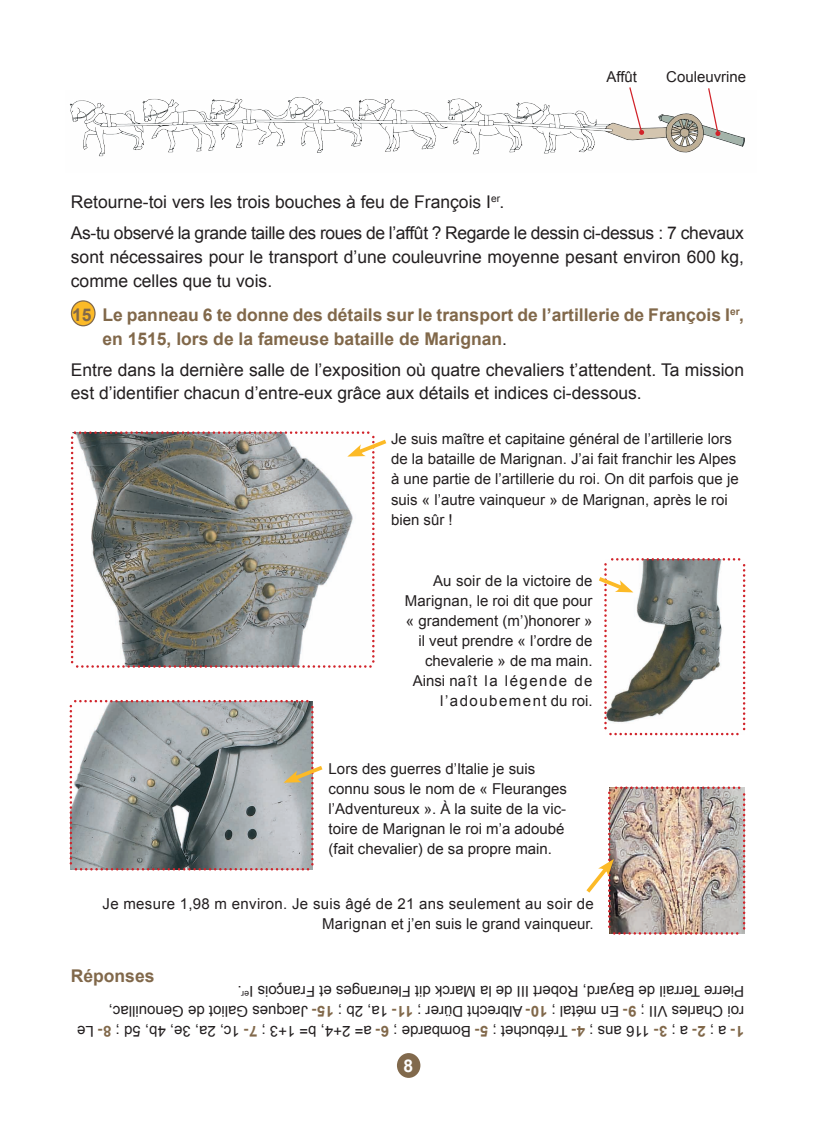
<style>
.page{position:relative;width:815px;height:1124px;background:#fff}
.page>*{position:absolute;margin:0;border:0;box-sizing:border-box;transform-origin:0 0}
.t1{font:17.5px/23.8px "Arial";color:#231f20}
.t2{font:17.5px/30.9px "Arial";letter-spacing:-.02em;color:#231f20}
.t3{font:700 17.5px/23.8px "Arial";color:#81684a}
.t4{font:700 17.5px "Arial";color:#fff}
.t5{font:15px/20px "Arial";color:#231f20}
.t6{font:15px/20px "Arial";letter-spacing:.02em;color:#231f20;text-align:right}
.t7{font:8.75px "Arial";color:#231f20}
.s1{font-weight:400;color:#231f20}
.s2{font-weight:700;color:#81684a}
</style>
<div class="page">
<div style="left:397px;top:1052px;width:23px;height:25px;background:#81694c;border-radius:50%"></div>
<img style="left:70px;top:97px;width:675px;height:60px">
<svg style="left:628px;top:87px;width:16px;height:48px"></svg>
<svg style="left:707px;top:88px;width:13px;height:48px"></svg>
<div style="left:71px;top:301px;width:24px;height:25px;background:#fcba27;border-radius:50%"></div>
<div style="left:71px;top:300px;width:25px;height:26px;border:1px solid #81694c;border-radius:50%"></div>
<svg style="left:71px;top:431px;width:316px;height:236px"></svg>
<svg style="left:70px;top:700px;width:253px;height:170px;background:#9fa3a4"></svg>
<svg style="left:599px;top:558px;width:146px;height:177px"></svg>
<img style="left:586px;top:786px;width:159px;height:148px">
<p class="t5" style="left:606px;top:67px;width:32px">Affût</p>
<p class="t5" style="left:666px;top:67px;width:82px">Couleuvrine</p>
<p class="t2" style="left:71px;top:187px;width:675px">Retourne-toi vers les trois bouches à feu de François I<sup>er</sup>.<br>As-tu observé la grande taille des roues de l’affût ? Regarde le dessin ci-dessus : 7 chevaux</p>
<p class="t1" style="left:71px;top:245px;width:675px">sont nécessaires pour le transport d’une couleuvrine moyenne pesant environ 600 kg, comme celles que tu vois.</p>
<p class="t3" style="left:102px;top:303px;width:643px">Le panneau 6 te donne des détails sur le transport de l’artillerie de François I<sup>er</sup>, en 1515, lors de la fameuse bataille de Marignan<span class="s1">.</span></p>
<p class="t1" style="left:71px;top:358px;width:675px">Entre dans la dernière salle de l’exposition où quatre chevaliers t’attendent. Ta mission est d’identifier chacun d’entre-eux grâce aux détails et indices ci-dessous.</p>
<p class="t3" style="left:72px;top:303px;width:21px">15</p>
<p class="t5" style="left:391px;top:429px;width:349px">Je suis maître et capitaine général de l’artillerie lors de la bataille de Marignan. J’ai fait franchir les Alpes à une partie de l’artillerie du roi. On dit parfois que je suis « l’autre vainqueur » de Marignan, après le roi bien sûr !</p>
<p class="t5" style="left:405px;top:570px;width:189px;text-align:right">Au soir de la victoire de<br>Marignan, le roi dit que pour « grandement (m’)honorer » il veut prendre « l’ordre de chevalerie » de ma main.<br>Ainsi naît la légende de l’adoubement du roi.</p>
<p class="t5" style="left:329px;top:759px;width:240px">Lors des guerres d’Italie je suis connu sous le nom de « Fleuranges l’Adventureux ». À la suite de la vic&shy;toire de Marignan le roi m’a adoubé (fait chevalier) de sa propre main.</p>
<p class="t6" style="left:103px;top:893px;width:493px">Je mesure 1,98 m environ. Je suis âgé de 21 ans seulement au soir de<br>Marignan et j’en suis le grand vainqueur.</p>
<p class="t3" style="left:71px;top:964px;width:85px">Réponses</p>
<p class="t5" style="left:744px;top:1041px;width:668px;rotate:-180deg"><span class="s2">1-</span> a ; <span class="s2">2-</span> a ; <span class="s2">3-</span> 116 ans ; <span class="s2">4-</span> Trébuchet ; <span class="s2">-5</span> Bombarde ; <span class="s2">-6</span> a= 2+4, b= 1+3 ; <span class="s2">-7</span> 1c, 2a, 3e, 4b, 5d ; <span class="s2">-8</span> Le roi Charles VII ; <span class="s2">-9</span> En métal ; <span class="s2">- 01</span> Albrecht Dürer ; <span class="s2">-11</span> 1a, 2b ; <span class="s2">- 51</span> Jacques Galiot de Genouillac,<br>Pierre Terrail de Bayard, Robert III de la Marck dit Fleuranges et François I</p>
<p class="t5" style="left:242px;top:1001px;width:6px;rotate:-180deg">.</p>
<p class="t7" style="left:249px;top:999px;width:9px;rotate:-180deg">er</p>
<p class="t4" style="left:404px;top:1053px;width:11px">8</p>
</div>
